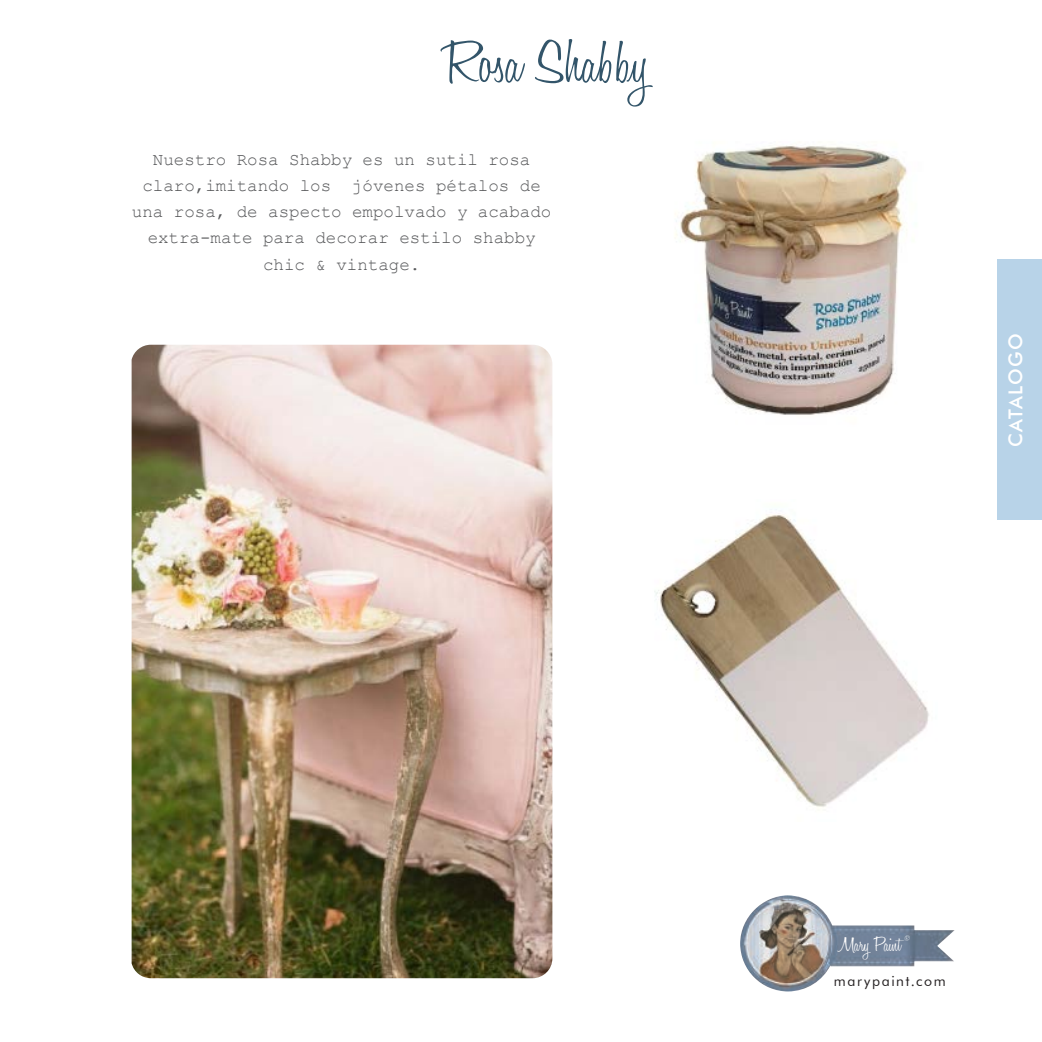
<style>
.page{position:relative;width:1042px;height:1042px;background:#fff}
.page>*{position:absolute;margin:0;border:0;box-sizing:border-box;transform-origin:0 0}
.t1{font:300 62.12px "Honey Script";color:#33556a;scale:1.08 1}
.t2{font:300 21.35px "Honey Script";color:#fff}
.t3{font:500 19.25px "Futura BT";letter-spacing:.075em;color:#fff}
.t4{font:17.5px/26.2px "Courier New";color:#57585a;text-align:center}
.t5{font:14.17px "Futura BT";letter-spacing:.115em;color:#231f20}
.t6{font:300 6.65px "Honey Script";color:#fff}
</style>
<div class="page">
<div style="left:998px;top:260px;width:44px;height:260px;background:#b8d3e8"></div>
<img style="left:675px;top:145px;width:232px;height:270px">
<img style="left:740px;top:895px;width:215px;height:96px">
<img style="left:654px;top:514px;width:275px;height:293px">
<img style="left:132px;top:345px;width:420px;height:633px">
<h1 class="t1" style="left:442px;top:24px;width:193px">Rosa Shabby</h1>
<p class="t4" style="left:132px;top:145px;width:421px">Nuestro Rosa Shabby es un sutil rosa claro,imitando los jóvenes pétalos de una rosa, de aspecto empolvado y acabado extra-mate para decorar estilo shabby chic &amp; vintage.</p>
<p class="t3" style="left:1004px;top:447px;width:115px;rotate:-90deg">CATALOGO</p>
<p class="t6" style="left:905px;top:933px;width:7px">®</p>
<p class="t2" style="left:838px;top:931px;width:64px">Mary Paint</p>
<p class="t5" style="left:834px;top:972px;width:113px">marypaint.com</p>
</div>
